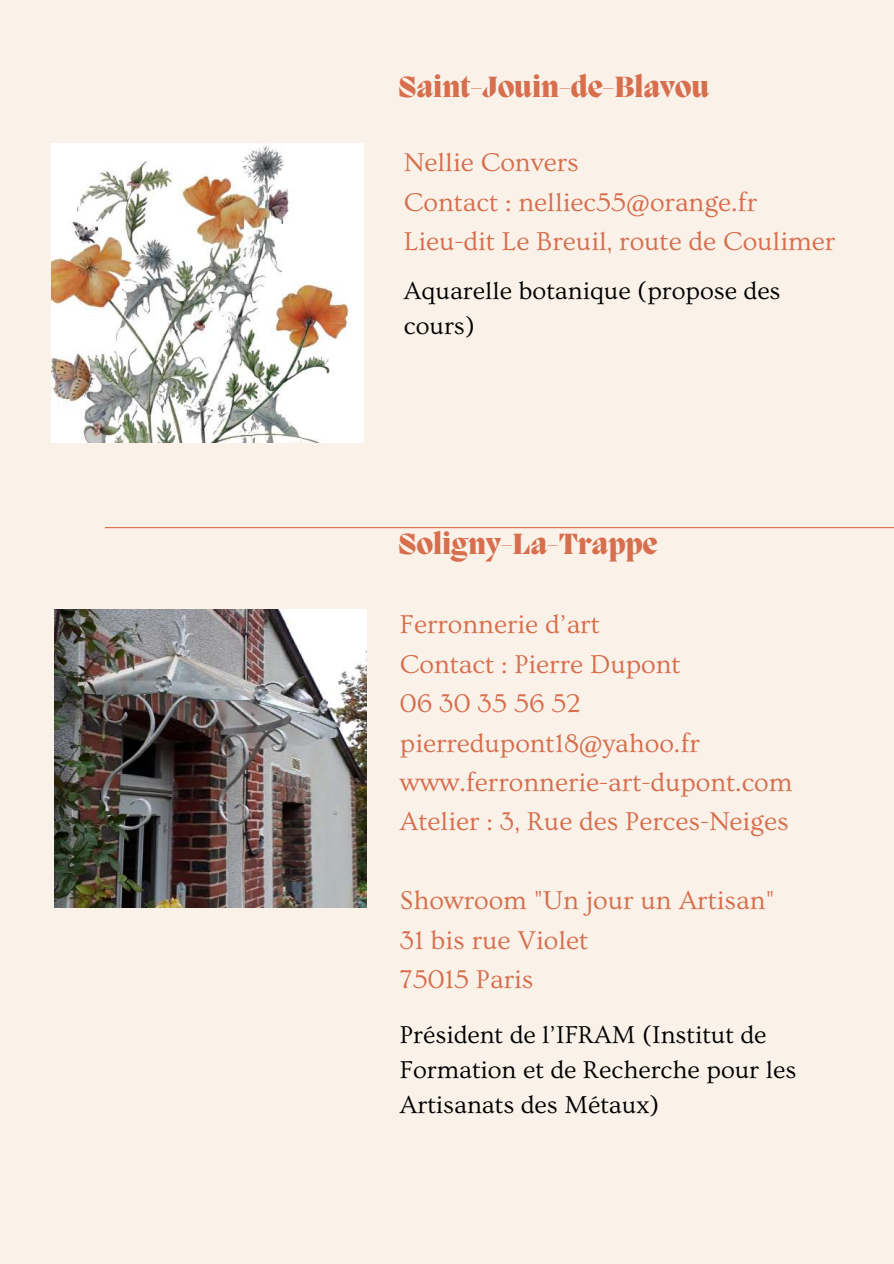
<style>
.page{position:relative;width:894px;height:1264px;background:#fff}
.page>*{position:absolute;margin:0;border:0;box-sizing:border-box;transform-origin:0 0}
.t1{font:800 30px "Migra";color:#d76e4d}
.t2{font:27px/39.5px "Ovo";color:#d76e4d}
.t3{font:25.5px/35px "Ovo";color:#000}
</style>
<div class="page">
<div style="left:0;top:0;width:893px;height:1263px;background:#faf2e9"></div>
<img style="left:54px;top:609px;width:312px;height:298px">
<hr style="left:105px;top:527px;width:788px;height:1px;background:#d76e4d">
<img style="left:52px;top:144px;width:312px;height:298px">
<p class="t1" style="left:398px;top:73px;width:312px">Saint-Jouin-de-Blavou</p>
<p class="t2" style="left:404px;top:143px;width:432px">Nellie Convers<br>Contact : nelliec55@orange.fr<br>Lieu-dit Le Breuil, route de Coulimer</p>
<p class="t3" style="left:404px;top:273px;width:378px">Aquarelle botanique (propose des cours)</p>
<p class="t1" style="left:398px;top:529px;width:261px">Soligny-La-Trappe</p>
<p class="t2" style="left:400px;top:605px;width:394px">Ferronnerie d’art<br>Contact : Pierre Dupont<br>06 30 35 56 52 pierredupont18@yahoo.fr www.ferronnerie-art-dupont.com<br>Atelier : 3, Rue des Perces-Neiges</p>
<p class="t2" style="left:400px;top:881px;width:376px">Showroom "Un jour un Artisan"<br>31 bis rue Violet<br>75015 Paris</p>
<p class="t3" style="left:400px;top:1017px;width:398px">Président de l’IFRAM (Institut de<br>Formation et de Recherche pour les<br>Artisanats des Métaux)</p>
</div>
